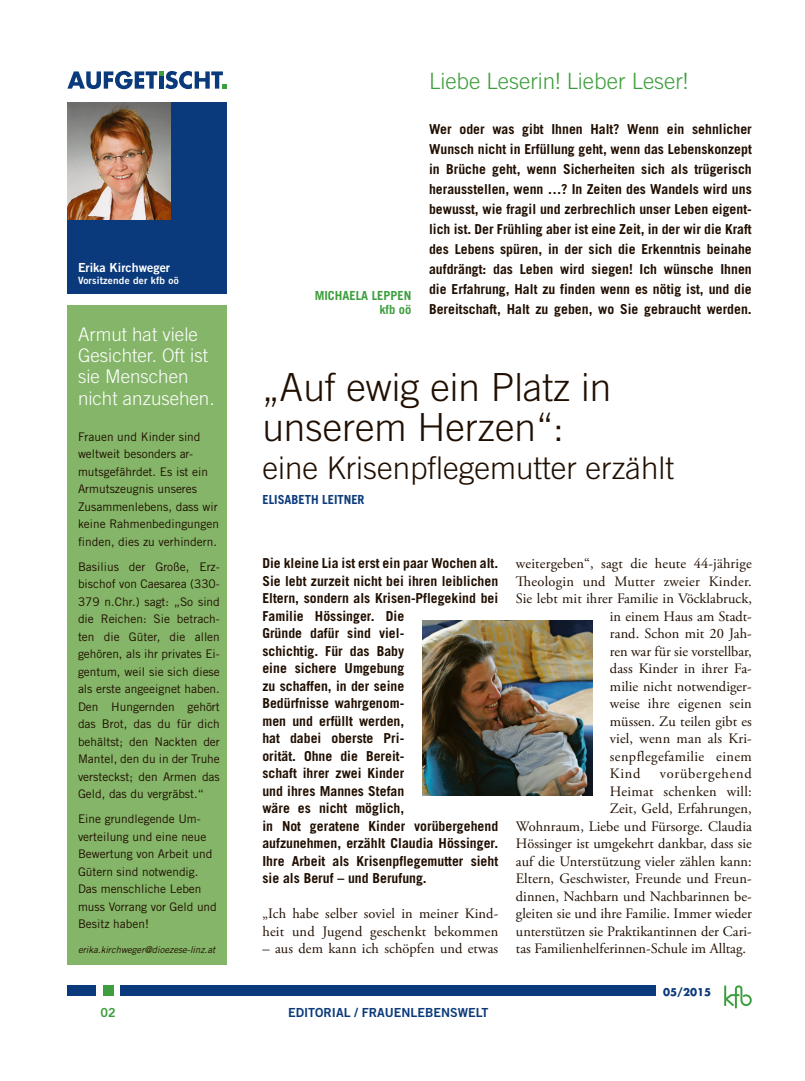
<style>
.page{position:relative;width:805px;height:1081px;background:#fff}
.page>*{position:absolute;margin:0;border:0;box-sizing:border-box;transform-origin:0 0}
.t1{font:300 38.75px/40px "Trade Gothic";color:#200e00}
.t2{font:300 31.25px "Trade Gothic";color:#200e00}
.t3{font:300 22.5px "Trade Gothic";color:#3d9e3d}
.t4{font:300 18.75px/21.2px "Trade Gothic";color:#fff}
.t5{font:14.38px/17.5px "Adobe Garamond Pro";letter-spacing:.005em;color:#200e00}
.t6{font:14.38px "Adobe Garamond Pro";letter-spacing:.025em;color:#200e00}
.t7{font:14.38px "Adobe Garamond Pro";letter-spacing:.05em;color:#200e00}
.t8{font:700 13.75px/17.5px "Trade Gothic";color:#200e00}
.t9{font:12.5px "Trade Gothic Bold Two";color:#0b3a7c}
.t10{font:700 12.5px/13.8px "Trade Gothic";color:#3d9e3d;text-align:right}
.t11{font:700 12.5px "Trade Gothic";color:#0b3a7c}
.t12{font:12.5px "Trade Gothic Bold Two";color:#fff}
.t13{font:12.5px "Trade Gothic Bold Two";color:#3d9e3d}
.t14{font:11.88px/17.5px "Trade Gothic";color:#200e00}
.t15{font:700 10.38px "Futura";color:#0b3a7c}
.t16{font:10px "Trade Gothic Bold Two";letter-spacing:.02em;color:#fff}
.t17{font:italic 9.38px "Trade Gothic";color:#200e00}
</style>
<div class="page">
<div style="left:120px;top:985px;width:536px;height:11px;background:#0b3a7c"></div>
<div style="left:67px;top:985px;width:29px;height:11px;background:#0b3a7c"></div>
<div style="left:103px;top:985px;width:10px;height:11px;background:#3d9e3d"></div>
<svg style="left:724px;top:985px;width:27px;height:23px"></svg>
<div style="left:67px;top:305px;width:160px;height:659px;background:#84b568"></div>
<div style="left:67px;top:103px;width:160px;height:191px;background:#0b3a7c"></div>
<svg style="left:67px;top:71px;width:160px;height:18px"></svg>
<img style="left:67px;top:103px;width:103px;height:117px">
<img style="left:422px;top:620px;width:170px;height:175px">
<p class="t12" style="left:78px;top:259px;width:94px">Erika Kirchweger</p>
<p class="t16" style="left:78px;top:274px;width:102px">Vorsitzende der kfb oö</p>
<p class="t10" style="left:314px;top:288px;width:98px">MICHAELA LEPPEN kfb oö</p>
<h3 class="t3" style="left:429px;top:67px;width:260px">Liebe Leserin! Lieber Leser!</h3>
<p class="t8" style="left:429px;top:118px;width:324px;line-height:20px;text-align:justify">Wer oder was gibt Ihnen Halt? Wenn ein sehnlicher Wunsch nicht in Erfüllung geht, wenn das Lebenskonzept in Brüche geht, wenn Sicherheiten sich als trügerisch herausstellen, wenn …? In Zeiten des Wandels wird uns bewusst, wie fragil und zerbrechlich unser Leben eigent&shy;lich ist. Der Frühling aber ist eine Zeit, in der wir die Kraft des Lebens spüren, in der sich die Erkenntnis beinahe aufdrängt: das Leben wird siegen! Ich wünsche Ihnen die Erfahrung, Halt zu finden wenn es nötig ist, und die Bereitschaft, Halt zu geben, wo Sie gebraucht werden.</p>
<h3 class="t4" style="left:78px;top:323px;width:131px">Armut hat viele<br>Gesichter. Oft ist sie Menschen</h3>
<h1 class="t1" style="left:262px;top:367px;width:350px;text-indent:-184px"><sub>nicht</sub> <sub>anzusehen.</sub> „Auf ewig ein Platz in unserem Herzen“:</h1>
<h2 class="t2" style="left:262px;top:449px;width:413px">eine Krisenpflegemutter erzählt</h2>
<p class="t11" style="left:262px;top:492px;width:104px">ELISABETH LEITNER</p>
<p class="t14" style="left:78px;top:428px;width:142px">Frauen und Kinder sind weltweit besonders ar&shy;mutsgefährdet. Es ist ein<br>Armutszeugnis unseres<br>Zusammenlebens, dass wir keine Rahmenbedingungen finden, dies zu verhindern.</p>
<p class="t14" style="left:78px;top:558px;width:143px;text-align:justify">Basilius der Große, Erz&shy;bischof von Caesarea (330- 379 n.Chr.) sagt: „So sind die Reichen: Sie betrach&shy;ten die Güter, die allen gehören, als ihr privates Ei&shy;gentum, weil sie sich diese als erste angeeignet haben.<br>Den Hungernden gehört das Brot, das du für dich behältst; den Nackten der Mantel, den du in der Truhe versteckst; den Armen das Geld, das du vergräbst.“</p>
<p class="t14" style="left:78px;top:810px;width:140px">Eine grundlegende Um&shy;verteilung und eine neue<br>Bewertung von Arbeit und<br>Gütern sind notwendig.<br>Das menschliche Leben muss Vorrang vor Geld und<br>Besitz haben!</p>
<p class="t17" style="left:78px;top:944px;width:139px">erika.kirchweger@dioezese-linz.at</p>
<p class="t8" style="left:262px;top:554px;width:237px">Die kleine Lia ist erst ein paar Wochen alt.<br>Sie lebt zurzeit nicht bei ihren leiblichen<br>Eltern, sondern als Krisen-Pflegekind bei<br>Familie Hössinger. Die<br>Gründe dafür sind viel-<br>schichtig. Für das Baby<br>eine sichere Umgebung<br>zu schaffen, in der seine<br>Bedürfnisse wahrgenom-<br>men und erfüllt werden,<br>hat dabei oberste Pri-<br>orität. Ohne die Bereit-<br>schaft ihrer zwei Kinder<br>und ihres Mannes Stefan<br>wäre es nicht möglich,<br>in Not geratene Kinder vorübergehend aufzunehmen, erzählt Claudia Hössinger.<br>Ihre Arbeit als Krisenpflegemutter sieht sie als Beruf – und Berufung.</p>
<p class="t5" style="left:262px;top:905px;width:237px">„Ich habe selber soviel in meiner Kind&shy;heit und Jugend geschenkt bekommen</p>
<p class="t5" style="left:262px;top:940px;width:237px">– aus dem kann ich schöpfen und etwas</p>
<p class="t5" style="left:516px;top:555px;width:237px">weitergeben“, sagt die heute 44-jährige</p>
<p class="t5" style="left:516px;top:573px;width:237px">Theologin und Mutter zweier Kinder.</p>
<p class="t5" style="left:516px;top:590px;width:237px">Sie lebt mit ihrer Familie in Vöcklabruck,</p>
<p class="t5" style="left:609px;top:608px;width:143px">in einem Haus am Stadt-</p>
<p class="t5" style="left:609px;top:625px;width:143px">rand. Schon mit 20 Jah-</p>
<p class="t5" style="left:609px;top:643px;width:143px">ren war für sie vorstellbar,</p>
<p class="t5" style="left:609px;top:660px;width:143px">dass Kinder in ihrer Fa-</p>
<p class="t5" style="left:609px;top:678px;width:143px">milie nicht notwendiger-</p>
<p class="t5" style="left:609px;top:695px;width:143px">weise ihre eigenen sein</p>
<p class="t5" style="left:609px;top:713px;width:143px">müssen. Zu teilen gibt es</p>
<p class="t5" style="left:609px;top:730px;width:143px">viel, wenn man als Kri-</p>
<p class="t6" style="left:609px;top:747px;width:143px">senpflegefamilie einem</p>
<p class="t5" style="left:609px;top:765px;width:32px">Kind</p>
<p class="t7" style="left:659px;top:765px;width:93px">vorübergehend</p>
<p class="t5" style="left:609px;top:783px;width:143px">Heimat schenken will:</p>
<p class="t5" style="left:609px;top:800px;width:143px">Zeit, Geld, Erfahrungen,</p>
<p class="t5" style="left:516px;top:818px;width:237px">Wohnraum, Liebe und Fürsorge. Claudia</p>
<p class="t5" style="left:516px;top:835px;width:237px">Hössinger ist umgekehrt dankbar, dass sie</p>
<p class="t5" style="left:516px;top:853px;width:237px">auf die Unterstützung vieler zählen kann:</p>
<p class="t5" style="left:516px;top:870px;width:237px">Eltern, Geschwister, Freunde und Freun-</p>
<p class="t5" style="left:516px;top:888px;width:237px">dinnen, Nachbarn und Nachbarinnen be-</p>
<p class="t5" style="left:516px;top:905px;width:237px">gleiten sie und ihre Familie. Immer wieder</p>
<p class="t5" style="left:516px;top:923px;width:237px">unterstützen sie Praktikantinnen der Cari-</p>
<p class="t5" style="left:516px;top:940px;width:231px">tas Familienhelferinnen-Schule im Alltag.</p>
<p class="t13" style="left:100px;top:1005px;width:17px">02</p>
<p class="t9" style="left:288px;top:1005px;width:202px">EDITORIAL / FRAUENLEBENSWELT</p>
<p class="t15" style="left:663px;top:985px;width:50px">05/2015</p>
</div>
